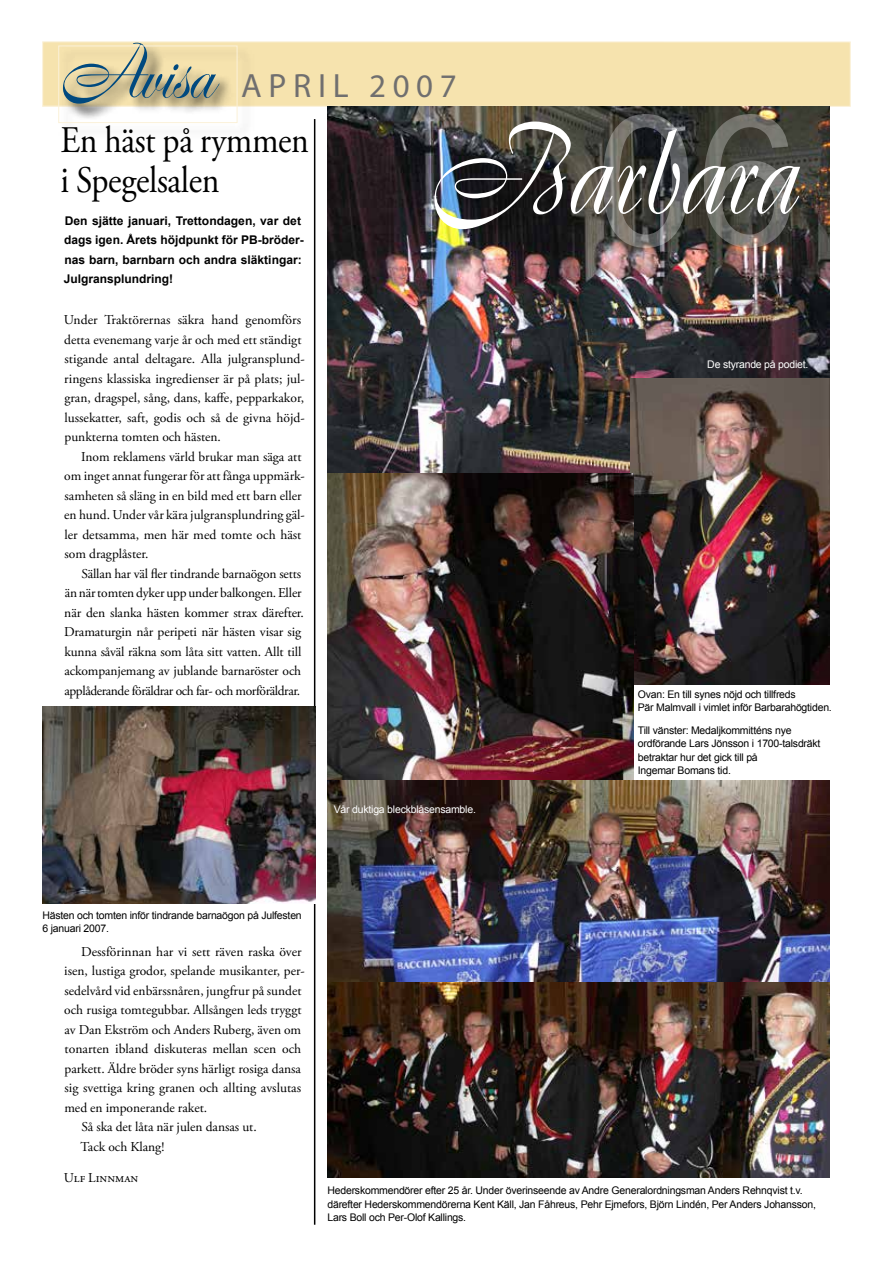
<style>
.page{position:relative;width:893px;height:1263px;background:#fff}
.page>*{position:absolute;margin:0;border:0;box-sizing:border-box;transform-origin:0 0}
.t1{font:183px "Arial";color:#fff}
.t2{font:126px "Boulevard";color:#fff;scale:.81 1}
.t3{font:87.15px "Edwardian Script ITC";color:#00497f;scale:.86 1}
.t4{font:37.5px/40.5px "Adobe Garamond Pro";color:#000;scale:.9 1}
.t5{font:33.75px "Myriad Pro";color:#706f6f}
.t6{font:33px "Myriad Pro";color:#706f6f}
.t7{font:13.5px/19.5px "Adobe Garamond Pro";letter-spacing:-.02em;color:#000}
.t8{font:13.5px "Adobe Garamond Pro";color:#000}
.t9{font:700 12px/19.5px "Arial";color:#000}
.t10{font:10.5px/13.5px "Arial";letter-spacing:-.02em;color:#000}
.t11{font:10.5px "Arial";letter-spacing:-.02em;color:#fff}
.s1{font-family:"Boulevard";font-size:74.55px}
</style>
<div class="page">
<hr style="left:314px;top:119px;width:1px;height:1106px;background:#000">
<img style="left:43px;top:706px;width:273px;height:197px">
<div style="left:43px;top:42px;width:807px;height:64px;background:#f6e3ae"></div>
<div style="left:43px;top:42px;width:807px;height:64px;border:1px solid #fbf1d8"></div>
<hr style="left:43px;top:106px;width:186px;height:1px;background:#fbf1d8">
<div style="left:58px;top:42px;width:197px;height:98px;background:#000;opacity:.75"></div>
<div style="left:59px;top:46px;width:178px;height:77px;border:1px solid #fbf1d8"></div>
<img style="left:327px;top:106px;width:502px;height:367px">
<img style="left:631px;top:378px;width:198px;height:307px">
<img style="left:327px;top:473px;width:307px;height:307px">
<img style="left:327px;top:780px;width:502px;height:398px">
<h3 class="t3" style="left:59px;top:23px;width:181px"><span class="s1">A</span>visa</h3>
<h3 class="t5" style="left:241px;top:65px;width:48px">APRIL</h3>
<h3 class="t6" style="left:369px;top:65px;width:89px">2007</h3>
<h3 class="t4" style="left:61px;top:121px;width:278px">En häst på rymmen i Spegelsalen</h3>
<h1 class="t1" style="left:595px;top:61px;width:205px">06</h1>
<h2 class="t2" style="left:428px;top:89px;width:457px">Barbara</h2>
<p class="t9" style="left:64px;top:211px;width:242px">Den sjätte januari, Trettondagen, var det dags igen. Årets höjdpunkt för PB-bröder&shy;nas barn, barnbarn och andra släktingar:<br>Julgransplundring!</p>
<p class="t7" style="left:64px;top:311px;width:242px">Under Traktörernas säkra hand genomförs detta evenemang varje år och med ett ständigt stigande antal deltagare. Alla julgransplund&shy;ringens klassiska ingredienser är på plats; jul&shy;gran, dragspel, sång, dans, kaffe, pepparkakor, lussekatter, saft, godis och så de givna höjd&shy;punkterna tomten och hästen.</p>
<p class="t7" style="left:64px;top:447px;width:242px;text-indent:17px">Inom reklamens värld brukar man säga att om inget annat fungerar för att fånga uppmärk&shy;samheten så släng in en bild med ett barn eller en hund. Under vår kära julgransplundring gäl&shy;ler detsamma, men här med tomte och häst som dragplåster.</p>
<p class="t7" style="left:64px;top:564px;width:241px;text-indent:17px">Sällan har väl fler tindrande barnaögon setts än när tomten dyker upp under balkongen. Eller när den slanka hästen kommer strax därefter.<br>Dramaturgin når peripeti när hästen visar sig kunna såväl räkna som låta sitt vatten. Allt till ackompanjemang av jublande barnaröster och applåderande föräldrar och far- och morföräldrar.</p>
<p class="t11" style="left:707px;top:357px;width:103px">De styrande på podiet.</p>
<p class="t10" style="left:638px;top:687px;width:196px">Ovan: En till synes nöjd och tillfreds<br>Pär Malmvall i vimlet inför Barbarahögtiden.</p>
<p class="t10" style="left:638px;top:723px;width:184px">Till vänster: Medaljkommitténs nye ordförande Lars Jönsson i 1700-talsdräkt betraktar hur det gick till på<br>I ngemar Bomans tid.</p>
<p class="t11" style="left:334px;top:803px;width:144px">Vår duktiga bleckblåsensamble.</p>
<p class="t10" style="left:43px;top:908px;width:261px">Hästen och tomten inför tindrande barnaögon på Julfesten<br>6 januari 2007.</p>
<p class="t7" style="left:81px;top:942px;width:222px">Dessförinnan har vi sett räven raska över</p>
<p class="t7" style="left:64px;top:962px;width:242px">isen, lustiga grodor, spelande musikanter, per-</p>
<p class="t7" style="left:65px;top:981px;width:238px">sedelvård vid enbärssnåren, jungfrur på sundet</p>
<p class="t7" style="left:64px;top:1001px;width:239px">och rusiga tomtegubbar. Allsången leds tryggt</p>
<p class="t7" style="left:64px;top:1020px;width:238px">av Dan Ekström och Anders Ruberg, även om</p>
<p class="t7" style="left:65px;top:1040px;width:238px">tonarten ibland diskuteras mellan scen och</p>
<p class="t7" style="left:64px;top:1059px;width:238px">parkett. Äldre bröder syns härligt rosiga dansa</p>
<p class="t7" style="left:65px;top:1079px;width:238px">sig svettiga kring granen och allting avslutas</p>
<p class="t7" style="left:64px;top:1098px;width:144px">med en imponerande raket.</p>
<p class="t7" style="left:81px;top:1118px;width:177px">Så ska det låta när julen dansas ut.</p>
<p class="t7" style="left:81px;top:1137px;width:85px">Tack och Klang!</p>
<p class="t8" style="left:64px;top:1170px;width:76px">Ulf Linnman</p>
<p class="t10" style="left:327px;top:1184px;width:490px">Hederskommendörer efter 25 år. U nder överinseende av Andre Generalordningsman Anders Rehnqvist t.v. därefter Hederskommendörerna Kent Käll, Jan Fåhreus, Pehr Ejmefors, Björn Lindén, Per Anders Johansson,<br>Lars Boll och Per-Olof Kallings.</p>
</div>
